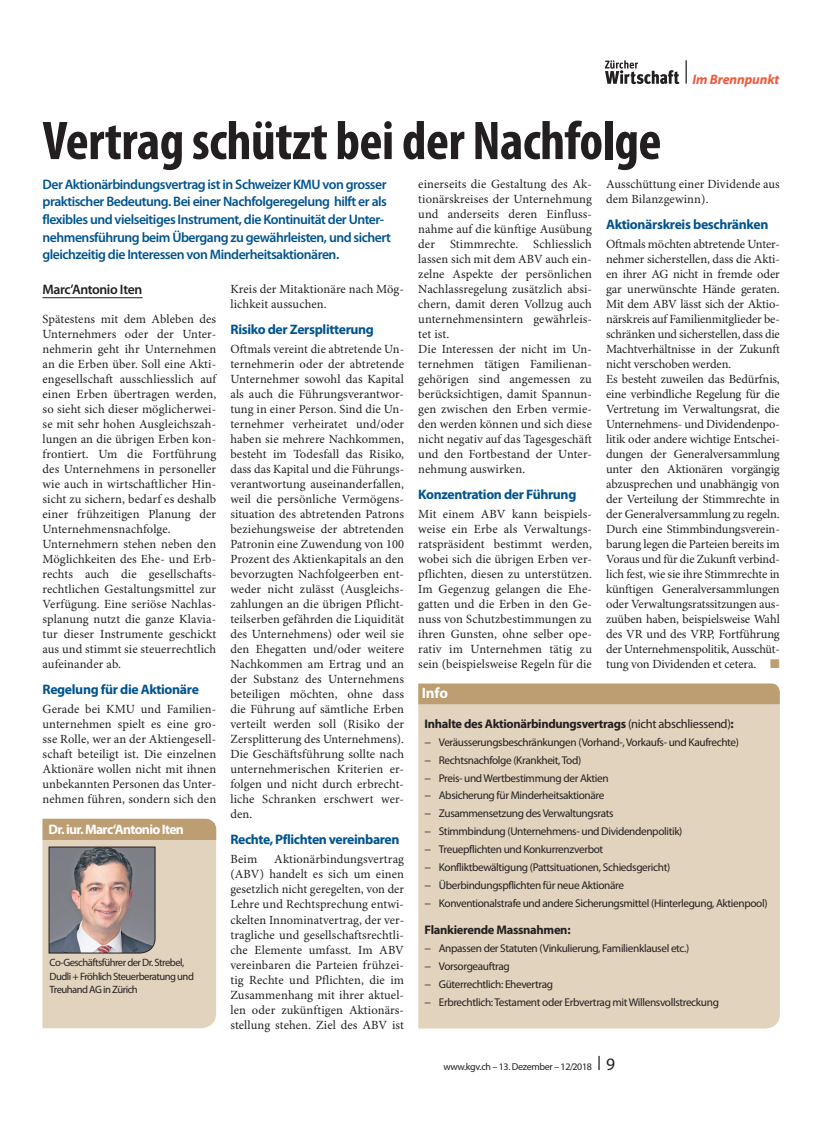
<style>
.page{position:relative;width:833px;height:1134px;background:#fff}
.page>*{position:absolute;margin:0;border:0;box-sizing:border-box;transform-origin:0 0}
.t1{font:700 condensed 55px "Myriad Pro";letter-spacing:-.01em;color:#231f20}
.t2{font:700 15px "Myriad Pro";color:#fff}
.t3{font:600 13.75px/17.5px "Myriad Pro";letter-spacing:-.035em;color:#00548e}
.t4{font:700 13.75px "Myriad Pro";letter-spacing:-.025em;color:#00548e}
.t5{font:700 13.75px "Myriad Pro";letter-spacing:-.05em;color:#fff}
.t6{font:600 13.75px "Myriad Pro";letter-spacing:-.03em;color:#231f20}
.t7{font:italic 700 13.75px "Myriad Pro";letter-spacing:-.01em;color:#f0593e}
.t8{font:12.5px/15px "Minion Pro";color:#231f20}
.t9{font:700 12.5px "Myriad Pro";letter-spacing:-.025em;color:#231f20}
.t10{font:11.25px/17.9px "Myriad Pro";letter-spacing:-.03em;color:#231f20}
.t11{font:10.62px/13.1px "Myriad Pro";letter-spacing:-.05em;color:#231f20}
.t12{font:10px "Myriad Pro";letter-spacing:-.035em;color:#231f20}
.s1{color:#bc9e72}
.s2{font-weight:400}
.s3{font-size:17.5px}
</style>
<div class="page">
<svg style="left:598px;top:1056px;width:1px;height:14px"></svg>
<svg style="left:605px;top:60px;width:74px;height:24px"></svg>
<hr style="left:685px;top:60px;width:2px;height:24px;background:#231f20">
<hr style="left:42px;top:297px;width:101px;height:1px;background:#231f20">
<svg style="left:42px;top:819px;width:174px;height:209px"></svg>
<div style="left:48px;top:824px;width:167px;height:12px;background:#bc9e72"></div>
<div style="left:418px;top:683px;width:362px;height:21px;background:#bc9e72"></div>
<div style="left:418px;top:704px;width:362px;height:324px;background:#e1d3bd"></div>
<p class="t7" style="left:692px;top:71px;width:88px">Im Brennpunkt</p>
<h1 class="t1" style="left:43px;top:121px;width:620px">Vertrag schützt bei der Nachfolge</h1>
<p class="t3" style="left:43px;top:177px;width:350px">Der Aktionärbindungsvertrag ist in Schweizer KMU von grosser praktischer Bedeutung. Bei einer Nachfolgeregelung hilft er als flexibles und vielseitiges Instrument, die Kontinuität der Unter&shy;nehmensführung beim Übergang zu gewährleisten, und sichert gleichzeitig die Interessen von Minderheitsaktionären.</p>
<p class="t8" style="left:418px;top:178px;width:175px">einerseits die Gestaltung des Ak&shy;tionärskreises der Unternehmung und anderseits deren Einfluss&shy;nahme auf die künftige Ausübung der Stimmrechte. Schliesslich lassen sich mit dem ABV auch ein&shy;zelne Aspekte der persönlichen<br>Nachlassregelung zusätzlich absi&shy;chern, damit deren Vollzug auch unternehmensintern gewährleis&shy;tet ist.<br>Die Interessen der nicht im Un&shy;ternehmen tätigen Familienan&shy;gehörigen sind angemessen zu berücksichtigen, damit Spannun&shy;gen zwischen den Erben vermie&shy;den werden können und sich diese nicht negativ auf das Tagesgeschäft und den Fortbestand der Unter&shy;nehmung auswirken.</p>
<p class="t4" style="left:418px;top:489px;width:160px">Konzentration der Führung</p>
<p class="t8" style="left:418px;top:508px;width:175px;text-align:justify">Mit einem ABV kann beispiels&shy;weise ein Erbe als Verwaltungs&shy;ratspräsident bestimmt werden, wobei sich die übrigen Erben ver&shy;pflichten, diesen zu unterstützen.<br>Im Gegenzug gelangen die Ehe&shy;gatten und die Erben in den Ge&shy;nuss von Schutzbestimmungen zu ihren Gunsten, ohne selber ope&shy;rativ im Unternehmen tätig zu sein (beispielsweise Regeln für die</p>
<p class="t8" style="left:606px;top:178px;width:175px">Ausschüttung einer Dividende aus dem Bilanzgewinn).</p>
<p class="t4" style="left:606px;top:219px;width:164px">Aktionärskreis beschränken</p>
<p class="t8" style="left:606px;top:238px;width:175px">Oftmals möchten abtretende Unter&shy;nehmer sicherstellen, dass die Akti&shy;en ihrer AG nicht in fremde oder gar unerwünschte Hände geraten.<br>Mit dem ABV lässt sich der Aktio&shy;närskreis auf Familienmitglieder be&shy;schränken und sicherstellen, dass die Machtverhältnisse in der Zukunft nicht verschoben werden.<br>Es besteht zuweilen das Bedürfnis, eine verbindliche Regelung für die Vertretung im Verwaltungsrat, die Unternehmens- und Dividendenpo&shy;litik oder andere wichtige Entschei&shy;dungen der Generalversammlung unter den Aktionären vorgängig abzusprechen und unabhängig von der Verteilung der Stimmrechte in der Generalversammlung zu regeln.<br>Durch eine Stimmbindungsverein&shy;barung legen die Parteien bereits im Voraus und für die Zukunft verbind&shy;lich fest, wie sie ihre Stimmrechte in künftigen Generalversammlungen oder Verwaltungsratssitzungen aus&shy;zuüben haben, beispielsweise Wahl des VR und des VRP, Fortführung der Unternehmenspolitik, Ausschüt&shy;tung von Dividenden et cetera. <span class="s1">■</span></p>
<p class="t6" style="left:42px;top:285px;width:101px">Marc’Antonio Iten</p>
<p class="t8" style="left:230px;top:283px;width:175px">Kreis der Mitaktionäre nach Mög&shy;lichkeit aussuchen.</p>
<p class="t4" style="left:230px;top:324px;width:145px">Risiko der Zersplitterung</p>
<p class="t8" style="left:230px;top:343px;width:175px;text-align:justify">Oftmals vereint die abtretende Un&shy;ternehmerin oder der abtretende Unternehmer sowohl das Kapital als auch die Führungsverantwor&shy;tung in einer Person. Sind die Un&shy;ternehmer verheiratet und/oder haben sie mehrere Nachkommen, besteht im Todesfall das Risiko, dass das Kapital und die Führungs&shy;verantwortung auseinanderfallen, weil die persönliche Vermögens&shy;situation des abtretenden Patrons beziehungsweise der abtretenden Patronin eine Zuwendung von 100<br>Prozent des Aktienkapitals an den bevorzugten Nachfolgeerben ent&shy;weder nicht zulässt (Ausgleichs&shy;zahlungen an die übrigen Pflicht&shy;teilserben gefährden die Liquidität des Unternehmens) oder weil sie den Ehegatten und/oder weitere Nachkommen am Ertrag und an der Substanz des Unternehmens beteiligen möchten, ohne dass die Führung auf sämtliche Erben verteilt werden soll (Risiko der Zersplitterung des Unternehmens).<br>Die Geschäftsführung sollte nach unternehmerischen Kriterien er&shy;folgen und nicht durch erbrecht&shy;liche Schranken erschwert wer&shy;den.</p>
<p class="t4" style="left:230px;top:834px;width:171px">Rechte, Pflichten vereinbaren</p>
<p class="t8" style="left:230px;top:853px;width:28px">Beim</p>
<p class="t8" style="left:43px;top:313px;width:175px">Spätestens mit dem Ableben des<br>Unternehmers oder der Unter&shy;nehmerin geht ihr Unternehmen an die Erben über. Soll eine Akti&shy;engesellschaft ausschliesslich auf einen Erben übertragen werden, so sieht sich dieser möglicherwei&shy;se mit sehr hohen Ausgleichszah&shy;lungen an die übrigen Erben kon&shy;frontiert. Um die Fortführung des Unternehmens in personeller wie auch in wirtschaftlicher Hin&shy;sicht zu sichern, bedarf es deshalb einer frühzeitigen Planung der<br>Unternehmensnachfolge.<br>Unternehmern stehen neben den<br>Möglichkeiten des Ehe- und Erb&shy;rechts auch die gesellschafts&shy;rechtlichen Gestaltungsmittel zur<br>Verfügung. Eine seriöse Nachlas&shy;splanung nutzt die ganze Klavia&shy;tur dieser Instrumente geschickt aus und stimmt sie steuerrechtlich aufeinander ab.</p>
<p class="t4" style="left:43px;top:684px;width:158px">Regelung für die Aktionäre</p>
<p class="t8" style="left:43px;top:703px;width:175px;text-align:justify">Gerade bei KMU und Familien&shy;unternehmen spielt es eine gro&shy;sse Rolle, wer an der Aktiengesell&shy;schaft beteiligt ist. Die einzelnen Aktionäre wollen nicht mit ihnen unbekannten Personen das Unter&shy;nehmen führen, sondern sich den</p>
<p class="t2" style="left:422px;top:688px;width:28px">Info</p>
<p class="t9" style="left:424px;top:719px;width:311px">Inhalte des Aktionärbindungsvertrags <span class="s2">(nicht abschliessend)</span>:</p>
<p class="t10" style="left:424px;top:734px;width:344px">− Veräusserungsbeschränkungen (Vorhand-,Vorkaufs- und Kaufrechte)<br>− Rechtsnachfolge (Krankheit,Tod)<br>− Preis- undWertbestimmung der Aktien<br>− Absicherung für Minderheitsaktionäre<br>− Zusammensetzung desVerwaltungsrats<br>− Stimmbindung (Unternehmens- und Dividendenpolitik)<br>− Treuepflichten und Konkurrenzverbot<br>− Konfliktbewältigung (Pattsituationen, Schiedsgericht)<br>− Überbindungspflichten für neue Aktionäre<br>− Konventionalstrafe und andere Sicherungsmittel (Hinterlegung, Aktienpool)</p>
<p class="t9" style="left:424px;top:926px;width:147px">Flankierende Massnahmen:</p>
<p class="t10" style="left:424px;top:941px;width:296px">− Anpassen der Statuten (Vinkulierung, Familienklausel etc.)<br>− Vorsorgeauftrag<br>− Güterrechtlich: Ehevertrag<br>− Erbrechtlich:Testament oder Erbvertrag mitWillensvollstreckung</p>
<p class="t5" style="left:48px;top:825px;width:137px">Dr.iur.Marc‘AntonioIten</p>
<p class="t8" style="left:230px;top:853px;width:175px;text-align:justify;text-indent:44px">Aktionärbindungsvertrag (ABV) handelt es sich um einen gesetzlich nicht geregelten, von der Lehre und Rechtsprechung entwi&shy;ckelten Innominatvertrag, der ver&shy;tragliche und gesellschaftsrechtli&shy;che Elemente umfasst. Im ABV vereinbaren die Parteien frühzei&shy;tig Rechte und Pflichten, die im Zusammenhang mit ihrer aktuel&shy;len oder zukünftigen Aktionärs&shy;stellung stehen. Ziel des ABV ist</p>
<p class="t11" style="left:50px;top:957px;width:146px">Co-Geschäftsführer der Dr. Strebel,<br>Dudli + Fröhlich Steuerberatung und<br>Treuhand AG in Zürich</p>
<p class="t12" style="left:443px;top:1063px;width:173px">www.kgv.ch – 13. Dezember – 12/2018 <span class="s3">9</span></p>
</div>
